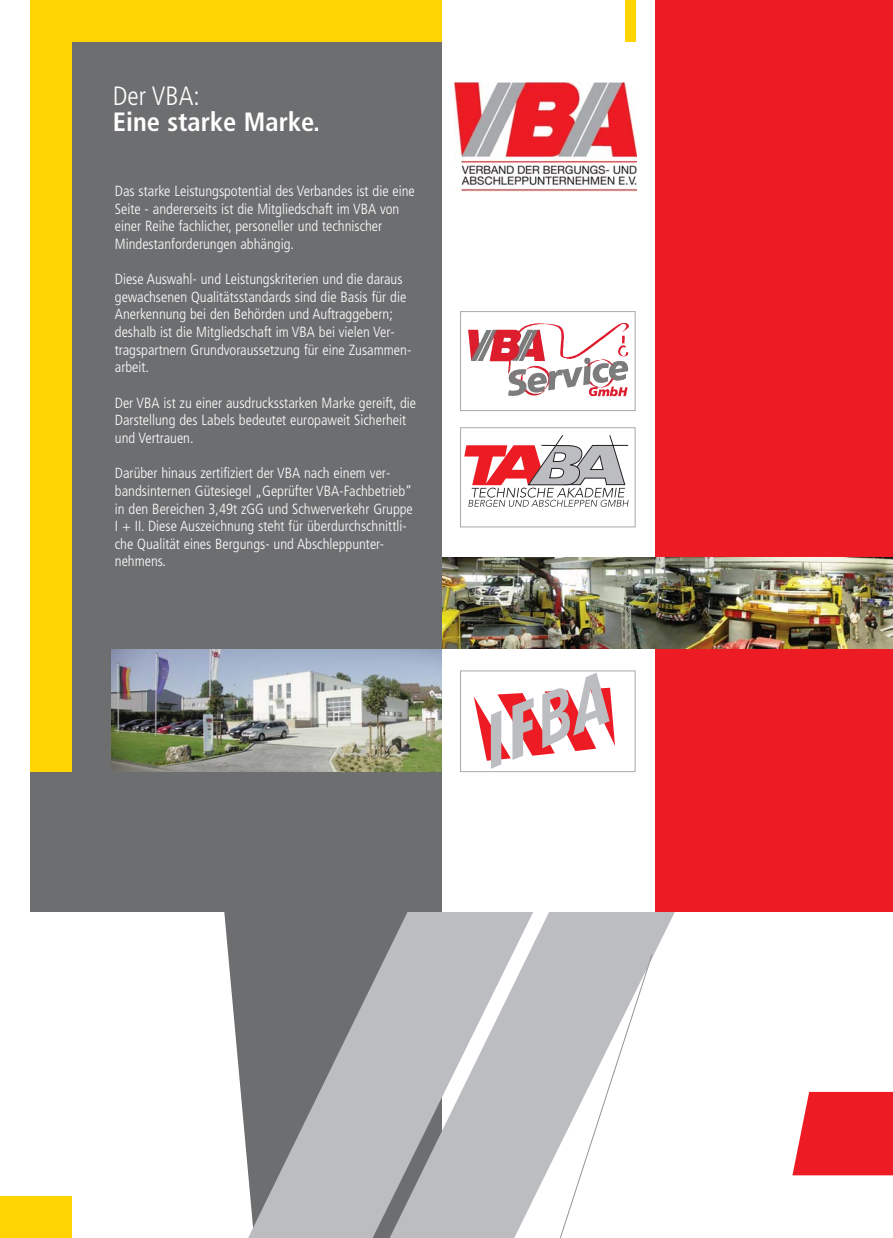
<style>
.page{position:relative;width:893px;height:1238px;background:#fff}
.page>*{position:absolute;margin:0;border:0;box-sizing:border-box;transform-origin:0 0}
.t1{font:700 condensed 26.4px "Frutiger";color:#fff}
.t2{font:300 condensed 26.4px "Frutiger";color:#fff}
.t3{font:300 condensed 14.7px/17.7px "Frutiger";color:#fff}
</style>
<div class="page">
<div style="left:655px;top:0;width:238px;height:1237px;background:#ed1c24"></div>
<div style="left:0;top:0;width:442px;height:1237px;background:#6d6e70"></div>
<div style="left:30px;top:912px;width:29px;height:284px;background:#fff"></div>
<svg style="left:848px;top:912px;width:45px;height:325px;fill:#fff"></svg>
<svg style="left:680px;top:912px;width:168px;height:325px;fill:#fff"></svg>
<svg style="left:538px;top:912px;width:142px;height:325px"></svg>
<svg style="left:59px;top:912px;width:479px;height:325px"></svg>
<svg style="left:554px;top:953px;width:99px;height:284px"></svg>
<img style="left:442px;top:557px;width:451px;height:91px">
<svg style="left:474px;top:673px;width:141px;height:96px"></svg>
<div style="left:460px;top:670px;width:175px;height:102px;border:1px solid #a7a9ac"></div>
<img style="left:478px;top:323px;width:151px;height:38px">
<div style="left:460px;top:311px;width:175px;height:100px;border:1px solid #a7a9ac"></div>
<svg style="left:464px;top:435px;width:164px;height:72px"></svg>
<div style="left:460px;top:427px;width:175px;height:100px;border:1px solid #a7a9ac"></div>
<img style="left:454px;top:82px;width:183px;height:110px">
<img style="left:111px;top:649px;width:331px;height:123px">
<div style="left:625px;top:0;width:10px;height:42px;background:#ffd400"></div>
<div style="left:0;top:0;width:441px;height:42px;background:#ffd400"></div>
<div style="left:0;top:25px;width:71px;height:747px;background:#ffd400"></div>
<div style="left:0;top:0;width:30px;height:1237px;background:#fff"></div>
<div style="left:0;top:1196px;width:71px;height:41px;background:#ffd400"></div>
<h1 class="t2" style="left:113px;top:85px;width:88px">Der VBA:</h1>
<h1 class="t1" style="left:113px;top:111px;width:209px">Eine starke Marke.</h1>
<p class="t3" style="left:115px;top:183px;width:301px">Das starke Leistungspotential des Verbandes ist die eine Seite - andererseits ist die Mitgliedschaft im VBA von einer Reihe fachlicher, personeller und technischer Mindestanforderungen abhängig.</p>
<p class="t3" style="left:115px;top:271px;width:298px">Diese Auswahl- und Leistungskriterien und die daraus gewachsenen Qualitätsstandards sind die Basis für die Anerkennung bei den Behörden und Auftraggebern; deshalb ist die Mitgliedschaft im VBA bei vielen Ver - tragspartnern Grundvoraus setzung für eine Zusammen - arbeit.</p>
<p class="t3" style="left:115px;top:395px;width:303px">Der VBA ist zu einer ausdrucksstarken Marke gereift, die<br>Darstellung des Labels bedeutet europaweit Sicherheit und Vertrauen.</p>
<p class="t3" style="left:115px;top:465px;width:299px">Darüber hinaus zertifiziert der VBA nach einem ver - bands internen Gütesiegel „Geprüfter VBA-Fach betrieb“ in den Bereichen 3,49t zGG und Schwer verkehr Gruppe I + II. Diese Auszeichnung steht für überdurchschnittli&shy;che Qualität eines Bergungs- und Abschleppunter&shy;nehmens.</p>
</div>
